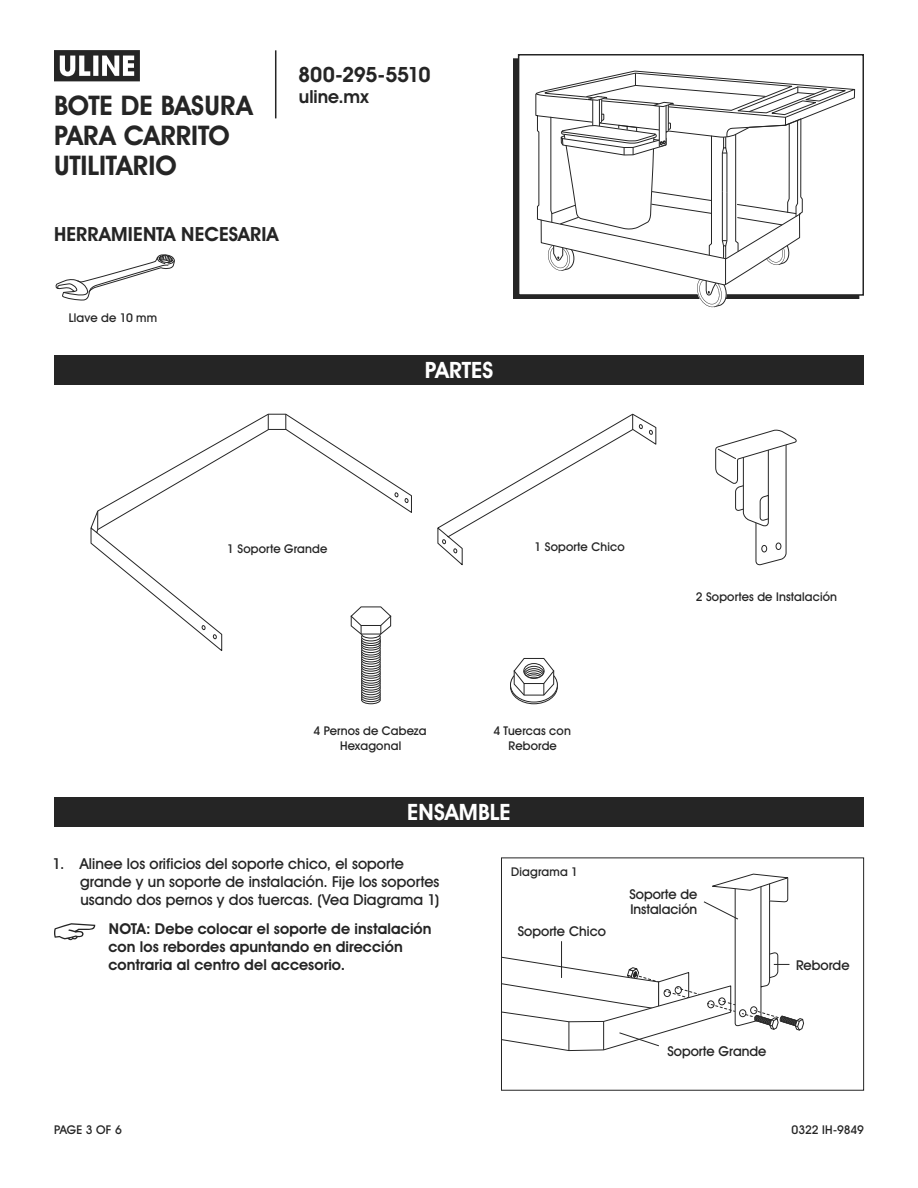
<style>
.page{position:relative;width:918px;height:1188px;background:#fff}
.page>*{position:absolute;margin:0;border:0;box-sizing:border-box;transform-origin:0 0}
.t1{font:700 27px/30px "Uline Two Knine";letter-spacing:.005em;color:#252525}
.t2{font:700 22.5px "Uline Two Knine";letter-spacing:.005em;color:#fff}
.t3{font:700 21px "Uline Two Knine";letter-spacing:-.02em;color:#252525}
.t4{font:700 19.5px "Uline Two Knine";letter-spacing:.005em;color:#252525}
.t5{font:700 18px "Uline Two Knine";color:#252525}
.t6{font:15px/18px "Uline Two Knine";letter-spacing:.005em;color:#252525}
.t7{font:700 15px/18px "Uline Two Knine";letter-spacing:.005em;color:#252525}
.t8{font:13.5px/15px "Uline Two Knine";color:#252525}
.t9{font:12px/14.4px "Uline Two Knine";letter-spacing:.015em;color:#252525;text-align:center}
.t10{font:12px "Uline Two Knine";letter-spacing:-.01em;color:#252525}
</style>
<div class="page">
<hr style="left:275px;top:50px;width:1px;height:68px;background:#252525">
<svg style="left:54px;top:50px;width:86px;height:31px"></svg>
<svg style="left:437px;top:413px;width:220px;height:153px"></svg>
<svg style="left:90px;top:413px;width:322px;height:238px"></svg>
<svg style="left:285px;top:414px;width:1px;height:15px"></svg>
<svg style="left:268px;top:414px;width:1px;height:16px"></svg>
<svg style="left:97px;top:511px;width:1px;height:19px"></svg>
<svg style="left:394px;top:492px;width:15px;height:12px"></svg>
<svg style="left:201px;top:624px;width:5px;height:7px"></svg>
<svg style="left:212px;top:634px;width:5px;height:6px"></svg>
<svg style="left:715px;top:429px;width:82px;height:137px"></svg>
<div style="left:361px;top:696px;width:20px;height:8px;border:1px solid #252525;border-radius:50%"></div>
<div style="left:361px;top:693px;width:20px;height:9px;border:1px solid #252525;border-radius:50%"></div>
<div style="left:361px;top:691px;width:20px;height:9px;border:1px solid #252525;border-radius:50%"></div>
<svg style="left:362px;top:689px;width:18px;height:8px"></svg>
<div style="left:361px;top:689px;width:20px;height:9px;border:1px solid #252525;border-radius:50%"></div>
<div style="left:361px;top:687px;width:20px;height:8px;border:1px solid #252525;border-radius:50%"></div>
<svg style="left:362px;top:684px;width:18px;height:8px"></svg>
<div style="left:361px;top:684px;width:20px;height:9px;border:1px solid #252525;border-radius:50%"></div>
<div style="left:361px;top:682px;width:20px;height:8px;border:1px solid #252525;border-radius:50%"></div>
<div style="left:361px;top:679px;width:20px;height:9px;border:1px solid #252525;border-radius:50%"></div>
<div style="left:361px;top:677px;width:20px;height:9px;border:1px solid #252525;border-radius:50%"></div>
<svg style="left:362px;top:675px;width:18px;height:8px"></svg>
<div style="left:361px;top:675px;width:20px;height:9px;border:1px solid #252525;border-radius:50%"></div>
<div style="left:361px;top:672px;width:20px;height:9px;border:1px solid #252525;border-radius:50%"></div>
<svg style="left:362px;top:670px;width:18px;height:8px"></svg>
<div style="left:361px;top:670px;width:20px;height:9px;border:1px solid #252525;border-radius:50%"></div>
<div style="left:361px;top:668px;width:20px;height:8px;border:1px solid #252525;border-radius:50%"></div>
<div style="left:361px;top:665px;width:20px;height:9px;border:1px solid #252525;border-radius:50%"></div>
<svg style="left:362px;top:663px;width:18px;height:8px"></svg>
<div style="left:361px;top:663px;width:20px;height:9px;border:1px solid #252525;border-radius:50%"></div>
<div style="left:361px;top:661px;width:20px;height:8px;border:1px solid #252525;border-radius:50%"></div>
<svg style="left:362px;top:659px;width:18px;height:8px"></svg>
<div style="left:361px;top:658px;width:20px;height:9px;border:1px solid #252525;border-radius:50%"></div>
<div style="left:361px;top:656px;width:20px;height:8px;border:1px solid #252525;border-radius:50%"></div>
<div style="left:361px;top:654px;width:20px;height:8px;border:1px solid #252525;border-radius:50%"></div>
<div style="left:361px;top:651px;width:20px;height:9px;border:1px solid #252525;border-radius:50%"></div>
<svg style="left:362px;top:649px;width:18px;height:8px"></svg>
<div style="left:361px;top:649px;width:20px;height:9px;border:1px solid #252525;border-radius:50%"></div>
<div style="left:361px;top:647px;width:20px;height:8px;border:1px solid #252525;border-radius:50%"></div>
<svg style="left:362px;top:645px;width:18px;height:8px"></svg>
<div style="left:361px;top:644px;width:20px;height:9px;border:1px solid #252525;border-radius:50%"></div>
<div style="left:361px;top:642px;width:20px;height:8px;border:1px solid #252525;border-radius:50%"></div>
<div style="left:361px;top:640px;width:20px;height:8px;border:1px solid #252525;border-radius:50%"></div>
<div style="left:361px;top:637px;width:20px;height:9px;border:1px solid #252525;border-radius:50%"></div>
<svg style="left:362px;top:636px;width:18px;height:7px"></svg>
<div style="left:361px;top:635px;width:20px;height:9px;border:1px solid #252525;border-radius:50%"></div>
<div style="left:361px;top:633px;width:20px;height:8px;border:1px solid #252525;border-radius:50%"></div>
<svg style="left:350px;top:606px;width:42px;height:33px"></svg>
<svg style="left:511px;top:669px;width:46px;height:35px"></svg>
<div style="left:510px;top:669px;width:48px;height:35px;border:1px solid #252525;border-radius:50%"></div>
<div style="left:511px;top:668px;width:46px;height:34px;background:#fff;border-radius:50%"></div>
<div style="left:510px;top:667px;width:48px;height:35px;border:1px solid #252525;border-radius:50%"></div>
<svg style="left:513px;top:658px;width:42px;height:38px"></svg>
<div style="left:501px;top:858px;width:363px;height:233px;border:1px solid #252525"></div>
<svg style="left:501px;top:873px;width:303px;height:178px"></svg>
<svg style="left:54px;top:923px;width:41px;height:17px"></svg>
<div style="left:54px;top:797px;width:810px;height:30px;background:#252525"></div>
<div style="left:54px;top:355px;width:810px;height:30px;background:#252525"></div>
<svg style="left:55px;top:254px;width:120px;height:47px"></svg>
<div style="left:518px;top:54px;width:346px;height:242px;border:2px solid #252525"></div>
<svg style="left:536px;top:70px;width:320px;height:238px"></svg>
<h1 class="t1" style="left:54px;top:90px;width:200px">BOTE DE BASURA<br>PARA CARRITO<br>UTILITARIO</h1>
<h3 class="t3" style="left:298px;top:62px;width:134px">800-295-5510</h3>
<p class="t5" style="left:299px;top:86px;width:71px">uline.mx</p>
<h3 class="t4" style="left:54px;top:223px;width:226px">HERRAMIENTA NECESARIA</h3>
<p class="t9" style="left:69px;top:310px;width:90px">Llave de 10 mm</p>
<h2 class="t2" style="left:425px;top:357px;width:70px">PARTES</h2>
<p class="t9" style="left:227px;top:542px;width:102px">1 Soporte Grande</p>
<p class="t9" style="left:535px;top:540px;width:92px">1 Soporte Chico</p>
<p class="t9" style="left:314px;top:724px;width:114px">4 Pernos de Cabeza<br>Hexagonal</p>
<p class="t9" style="left:493px;top:724px;width:79px">4 Tuercas con<br>Reborde</p>
<h2 class="t2" style="left:407px;top:798px;width:105px">ENSAMBLE</h2>
<p class="t9" style="left:696px;top:590px;width:143px">2 Soportes de Instalación</p>
<p class="t6" style="left:80px;top:855px;width:361px;text-indent:-27px">1. Alinee los orificios del soporte chico, el soporte grande y un soporte de instalación. Fije los soportes usando dos pernos y dos tuercas. (Vea Diagrama 1)</p>
<p class="t7" style="left:108px;top:919px;width:325px">NOTA: Debe colocar el soporte de instalación con los rebordes apuntando en dirección contraria al centro del accesorio.</p>
<p class="t9" style="left:511px;top:864px;width:68px">Diagrama 1</p>
<p class="t8" style="left:518px;top:924px;width:90px">Soporte Chico</p>
<p class="t8" style="left:629px;top:886px;width:70px">Soporte de<br>Instalación</p>
<p class="t8" style="left:667px;top:1044px;width:101px">Soporte Grande</p>
<p class="t8" style="left:796px;top:957px;width:55px">Reborde</p>
<p class="t9" style="left:54px;top:1122px;width:69px">PAGE 3 OF 6</p>
<p class="t10" style="left:792px;top:1122px;width:74px">0322 IH-9849</p>
</div>
